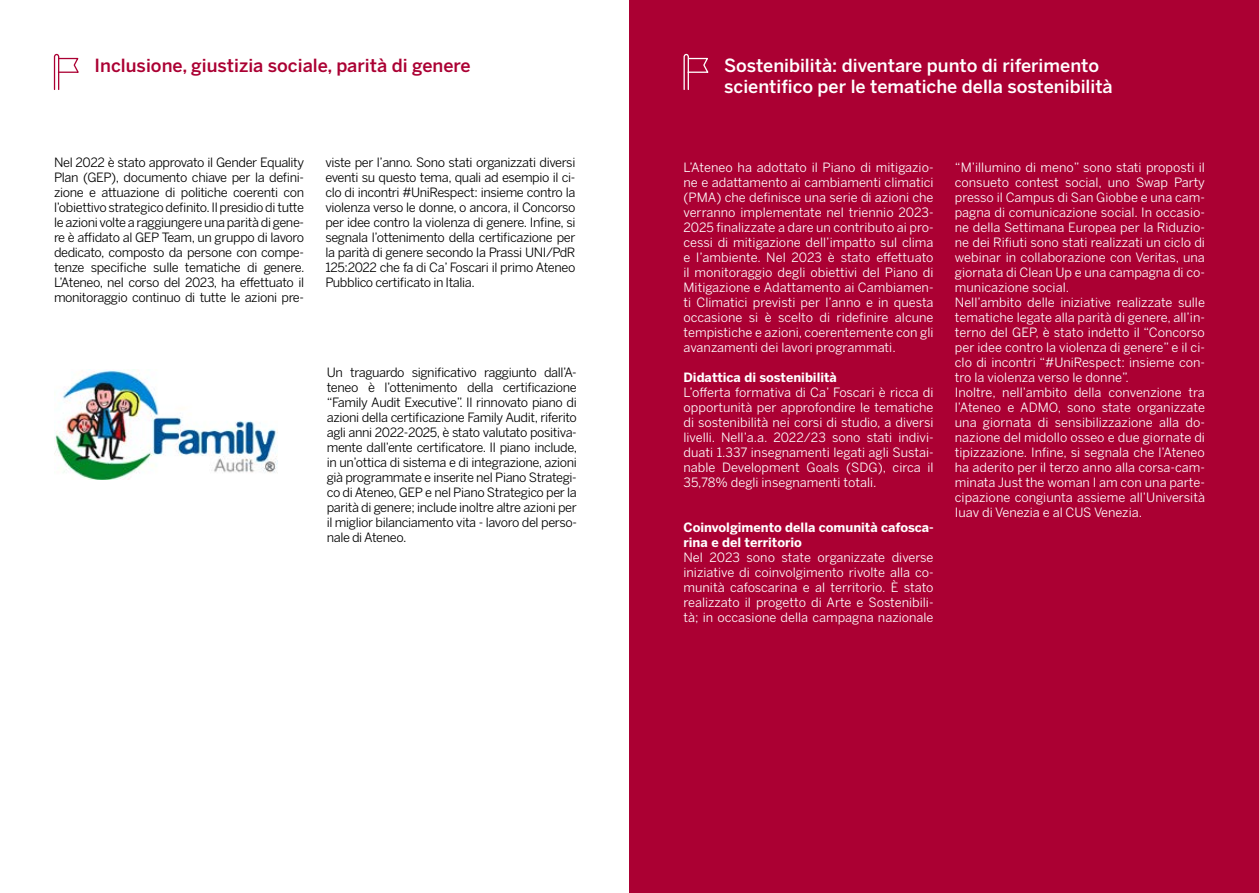
<style>
.page{position:relative;width:1259px;height:893px;background:#fff}
.page>*{position:absolute;margin:0;border:0;box-sizing:border-box;transform-origin:0 0}
.t1{font:500 18px/21px "Benton Sans";color:#fff}
.t2{font:500 18px "Benton Sans";color:#ab0033}
.t3{font:12.75px/15px "Benton Sans";color:#fff;text-align:justify}
.t4{font:12.75px/15px "Benton Sans";letter-spacing:-.03em;color:#000;text-align:justify}
.t5{font:700 12.75px/15px "Benton Sans";color:#fff}
</style>
<div class="page">
<img style="left:54px;top:370px;width:224px;height:109px">
<div style="left:629px;top:0;width:630px;height:893px;background:#ab0033"></div>
<svg style="left:53px;top:53px;width:26px;height:37px"></svg>
<svg style="left:683px;top:53px;width:26px;height:37px"></svg>
<h1 class="t2" style="left:95px;top:55px;width:377px">Inclusione, giustizia sociale, parità di genere</h1>
<h1 class="t1" style="left:724px;top:55px;width:390px">Sostenibilità: diventare punto di riferimento scientifico per le tematiche della sostenibilità</h1>
<p class="t4" style="left:54px;top:155px;width:252px">Nel 2022 è stato approvato il Gender Equality Plan (GEP), documento chiave per la defini&shy;zione e attuazione di politiche coerenti con l’obiettivo strategico definito. Il presidio di tutte le azioni volte a raggiungere una parità di gene&shy;re è affidato al GEP Team, un gruppo di lavoro dedicato, composto da persone con compe&shy;tenze specifiche sulle tematiche di genere.<br>L’Ateneo, nel corso del 2023, ha effettuato il monitoraggio continuo di tutte le azioni pre-</p>
<p class="t4" style="left:325px;top:155px;width:252px">viste per l’anno. Sono stati organizzati diversi eventi su questo tema, quali ad esempio il ci&shy;clo di incontri #UniRespect: insieme contro la violenza verso le donne, o ancora, il Concorso per idee contro la violenza di genere. Infine, si segnala l’ottenimento della certificazione per la parità di genere secondo la Prassi UNI/PdR 125:2022 che fa di Ca’ Foscari il primo Ateneo Pubblico certificato in Italia.</p>
<p class="t4" style="left:327px;top:364px;width:252px">Un traguardo significativo raggiunto dall’A&shy;teneo è l’ottenimento della certificazione “Family Audit Executive”. Il rinnovato piano di azioni della certificazione Family Audit, riferito agli anni 2022-2025, è stato valutato positiva&shy;mente dall’ente certificatore. Il piano include, in un’ottica di sistema e di integrazione, azioni già programmate e inserite nel Piano Strategi&shy;co di Ateneo, GEP e nel Piano Strategico per la parità di genere; include inoltre altre azioni per il miglior bilanciamento vita - lavoro del perso&shy;nale di Ateneo.</p>
<p class="t3" style="left:683px;top:160px;width:252px">L’Ateneo ha adottato il Piano di mitigazio&shy;ne e adattamento ai cambiamenti climatici (PMA) che definisce una serie di azioni che verranno implementate nel triennio 2023- 2025 finalizzate a dare un contributo ai pro&shy;cessi di mitigazione dell’impatto sul clima e l’ambiente. Nel 2023 è stato effettuato il monitoraggio degli obiettivi del Piano di Mitigazione e Adattamento ai Cambiamen&shy;ti Climatici previsti per l’anno e in questa occasione si è scelto di ridefinire alcune tempistiche e azioni, coerentemente con gli avanzamenti dei lavori programmati.</p>
<p class="t5" style="left:683px;top:370px;width:155px">Didattica di sostenibilità</p>
<p class="t3" style="left:683px;top:385px;width:252px">L’offerta formativa di Ca’ Foscari è ricca di opportunità per approfondire le tematiche di sostenibilità nei corsi di studio, a diversi livelli. Nell’a.a. 2022/23 sono stati indivi&shy;duati 1.337 insegnamenti legati agli Sustai&shy;nable Development Goals (SDG), circa il 35,78% degli insegnamenti totali.</p>
<p class="t5" style="left:683px;top:520px;width:252px">Coinvolgimento della comunità cafosca&shy;rina e del territorio</p>
<p class="t3" style="left:683px;top:550px;width:252px">Nel 2023 sono state organizzate diverse iniziative di coinvolgimento rivolte alla co&shy;munità cafoscarina e al territorio. È stato realizzato il progetto di Arte e Sostenibili&shy;tà; in occasione della campagna nazionale</p>
<p class="t3" style="left:955px;top:160px;width:252px;text-align:left">“M’illumino di meno” sono stati proposti il consueto contest social, uno Swap Party presso il Campus di San Giobbe e una cam&shy;pagna di comunicazione social. In occasio&shy;ne della Settimana Europea per la Riduzio&shy;ne dei Rifiuti sono stati realizzati un ciclo di webinar in collaborazione con Veritas, una giornata di Clean Up e una campagna di co&shy;municazione social.<br>Nell’ambito delle iniziative realizzate sulle tematiche legate alla parità di genere, all’in&shy;terno del GEP, è stato indetto il “Concorso per idee contro la violenza di genere” e il ci&shy;clo di incontri “#UniRespect: insieme con&shy;tro la violenza verso le donne”.<br>Inoltre, nell’ambito della convenzione tra l’Ateneo e ADMO, sono state organizzate una giornata di sensibilizzazione alla do&shy;nazione del midollo osseo e due giornate di tipizzazione. Infine, si segnala che l’Ateneo ha aderito per il terzo anno alla corsa-cam&shy;minata Just the woman I am con una parte&shy;cipazione congiunta assieme all’Università Iuav di Venezia e al CUS Venezia.</p>
</div>
